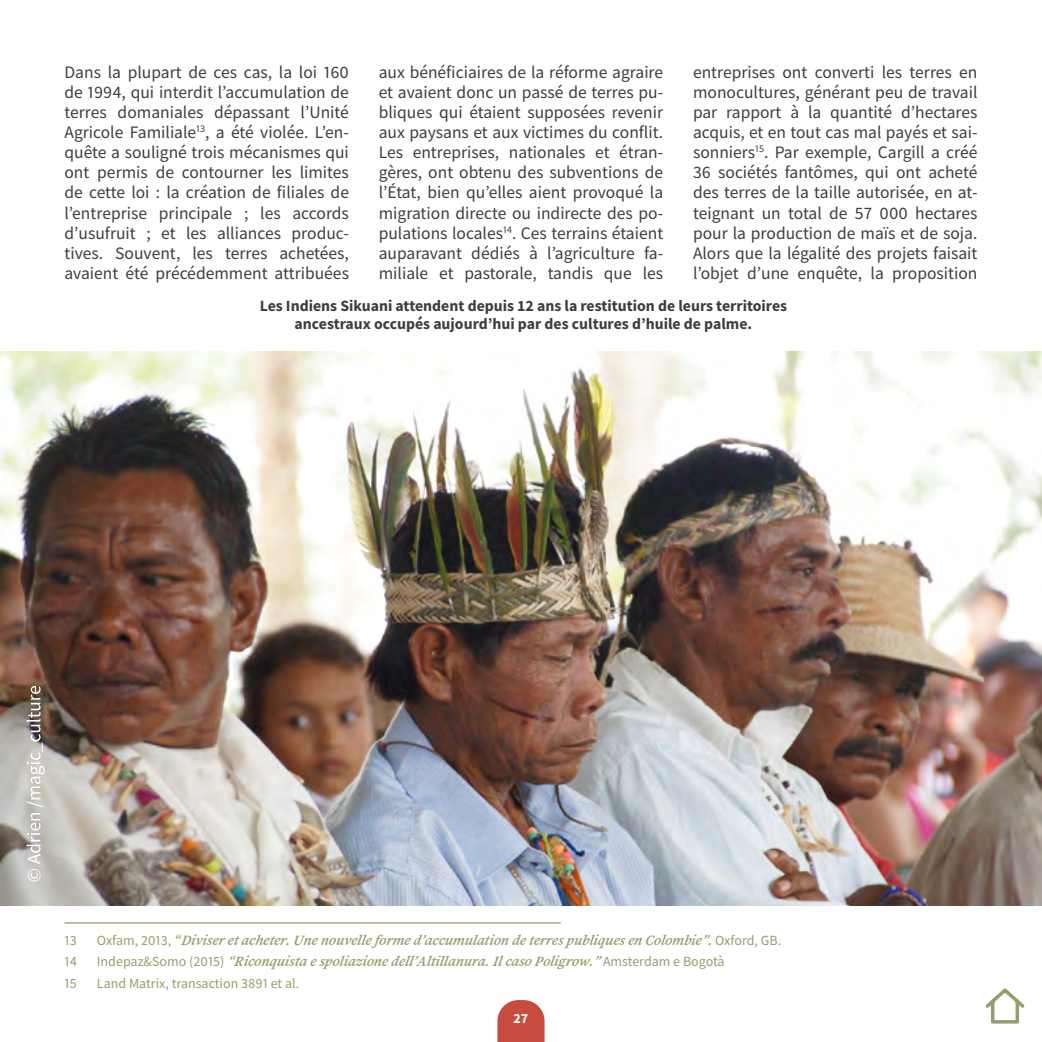
<style>
.page{position:relative;width:1042px;height:1042px;background:#fff}
.page>*{position:absolute;margin:0;border:0;box-sizing:border-box;transform-origin:0 0}
.t1{font:17.5px/20.1px "Fiantext";color:#3e3e3e;text-align:justify}
.t2{font:700 15.75px/18.2px "Fiantext";color:#3e3e3e;text-align:center}
.t3{font:italic 600 14px "Fiantext";color:#949f6d}
.t4{font:14px "Fiantext";color:#949f6d}
.t5{font:700 14px "Fiantext";color:#fff}
.s1{font-weight:400;font-style:normal}
</style>
<div class="page">
<svg style="left:497px;top:1000px;width:47px;height:42px;background:#cd5e51"></svg>
<svg style="left:985px;top:988px;width:40px;height:36px"></svg>
<hr style="left:64px;top:922px;width:497px;height:1px;background:#949f6d">
<img style="left:0;top:352px;width:1042px;height:553px">
<svg style="left:27px;top:686px;width:18px;height:195px;background:#b8b3ae"></svg>
<p class="t1" style="left:379px;top:62px;width:286px">aux bénéficiaires de la réforme agraire et avaient donc un passé de terres pu&shy;bliques qui étaient supposées revenir aux paysans et aux victimes du conflit.<br>Les entreprises, nationales et étran&shy;gères, ont obtenu des subventions de l’État, bien qu’elles aient provoqué la migration directe ou indirecte des po&shy;pulations locales<sup>14</sup>. Ces terrains étaient auparavant dédiés à l’agriculture fa&shy;miliale et pastorale, tandis que les</p>
<p class="t1" style="left:693px;top:62px;width:286px">entreprises ont converti les terres en monocultures, générant peu de travail par rapport à la quantité d’hectares acquis, et en tout cas mal payés et sai&shy;sonniers<sup>15</sup>. Par exemple, Cargill a créé 36 sociétés fantômes, qui ont acheté des terres de la taille autorisée, en at&shy;teignant un total de 57 000 hectares pour la production de maïs et de soja.<br>Alors que la légalité des projets faisait l’objet d’une enquête, la proposition</p>
<p class="t2" style="left:260px;top:296px;width:529px">Les Indiens Sikuani attendent depuis 12 ans la restitution de leurs territoires ancestraux occupés aujourd’hui par des cultures d’huile de palme.</p>
<p class="t1" style="left:64px;top:62px;width:286px">Dans la plupart de ces cas, la loi 160 de 1994, qui interdit l’accumulation de terres domaniales dépassant l’Unité Agricole Familiale<sup>13</sup>, a été violée. L’en&shy;quête a souligné trois mécanismes qui ont permis de contourner les limites de cette loi : la création de filiales de l’entreprise principale ; les accords d’usufruit ; et les alliances produc&shy;tives. Souvent, les terres achetées, avaient été précédemment attribuées</p>
<p class="t4" style="left:64px;top:931px;width:14px">13</p>
<p class="t3" style="left:97px;top:931px;width:686px"><span class="s1">O x f a m , 2 0 1 3 ,</span> “Diviser et acheter.Une nouvelle forme d’accumulation de terrespubliquesen Colombie”. <span class="s1">O x f o r d , G B .</span></p>
<p class="t4" style="left:64px;top:953px;width:14px">14</p>
<p class="t3" style="left:97px;top:953px;width:629px"><span class="s1">I n d e p a z &amp; S o m o ( 2 0 1 5 )</span> “Riconquista e spoliazione dell’Altillanura.Ilcaso Poligrow.” <span class="s1">A m s t e r d a m e B o g o t à</span></p>
<p class="t4" style="left:64px;top:974px;width:14px">15</p>
<p class="t4" style="left:97px;top:974px;width:204px">Land Matrix, transaction 3891 et al.</p>
<p class="t5" style="left:513px;top:1009px;width:16px">27</p>
</div>
